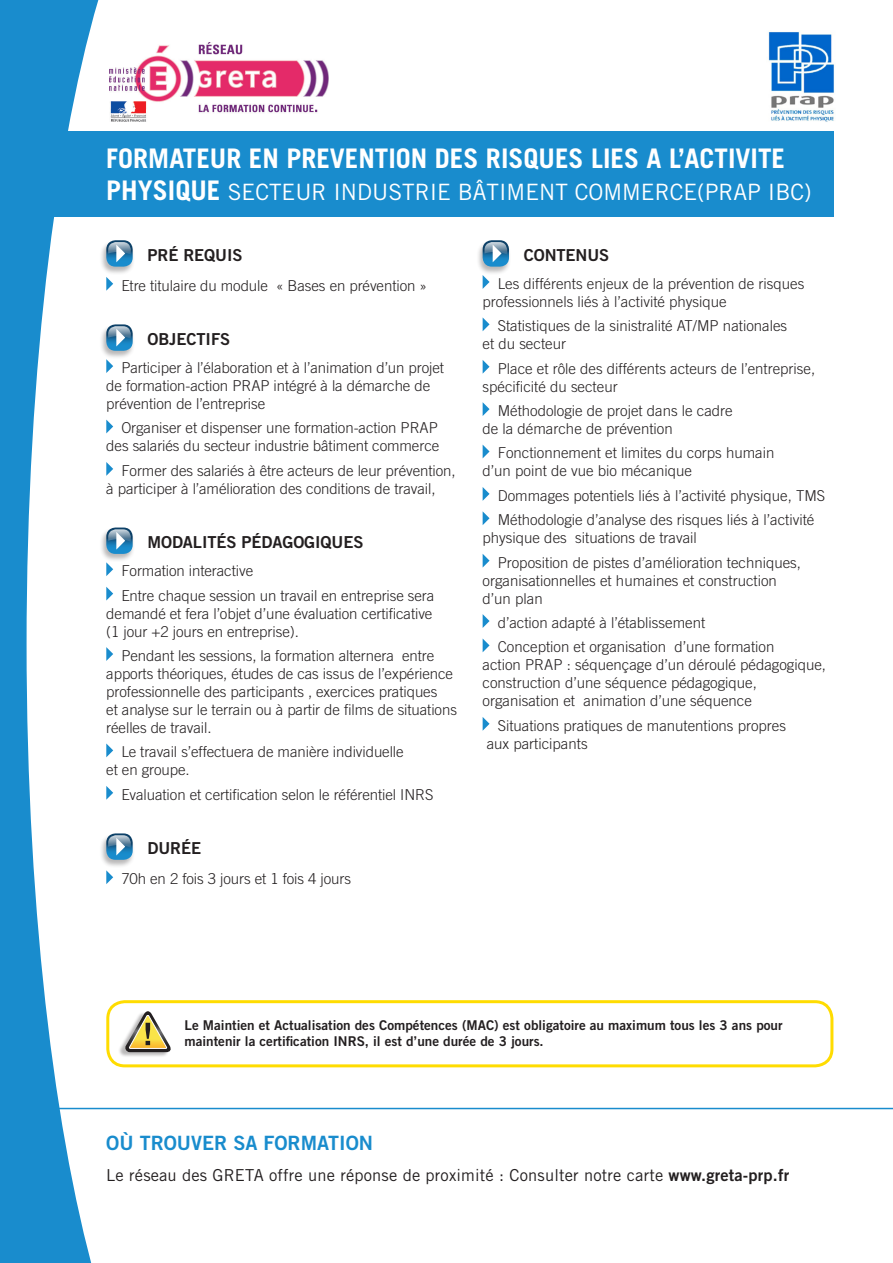
<style>
.page{position:relative;width:893px;height:1263px;background:#fff}
.page>*{position:absolute;margin:0;border:0;box-sizing:border-box;transform-origin:0 0}
.t1{font:700 27px "Trade Gothic";color:#fff}
.t2{font:22.5px "Trade Gothic";color:#fff}
.t3{font:19.65px "Trade Gothic Bold Two";color:#198ccd}
.t4{font:16.5px "Trade Gothic";letter-spacing:.01em;color:#231f20}
.SST{font:16.5px "Trade Gothic Bold Two";letter-spacing:-.005em;color:#231f20}
.TXT{font:300 15px/18px "Trade Gothic";letter-spacing:-.005em;color:#231f20}
.t5{font:13.5px/16.2px "Trade Gothic Bold Two";color:#231f20}
.s1{font-weight:700;font-size:27px}
.s2{font-family:"Trade Gothic Bold Two"}
</style>
<div class="page">
<svg style="left:0;top:0;width:107px;height:1263px"></svg>
<img style="left:768px;top:32px;width:66px;height:90px">
<hr style="left:0;top:1108px;width:893px;height:1px;background:#198ccd">
<div style="left:102px;top:34px;width:232px;height:95px;background:#fff"></div>
<img style="left:110px;top:43px;width:218px;height:79px">
<div style="left:0;top:132px;width:833px;height:85px;background:#198ccd"></div>
<div style="left:99px;top:240px;width:36px;height:35px;background:#231f20;opacity:.32"></div>
<svg style="left:106px;top:240px;width:27px;height:27px"></svg>
<svg style="left:106px;top:277px;width:7px;height:14px"></svg>
<div style="left:99px;top:324px;width:36px;height:36px;background:#231f20;opacity:.32"></div>
<svg style="left:106px;top:324px;width:27px;height:27px"></svg>
<svg style="left:106px;top:359px;width:7px;height:14px"></svg>
<svg style="left:106px;top:420px;width:7px;height:13px"></svg>
<svg style="left:106px;top:462px;width:7px;height:14px"></svg>
<div style="left:99px;top:527px;width:36px;height:36px;background:#231f20;opacity:.32"></div>
<svg style="left:106px;top:527px;width:27px;height:27px"></svg>
<svg style="left:106px;top:562px;width:7px;height:14px"></svg>
<svg style="left:106px;top:587px;width:7px;height:13px"></svg>
<svg style="left:106px;top:647px;width:7px;height:14px"></svg>
<svg style="left:106px;top:743px;width:7px;height:14px"></svg>
<svg style="left:106px;top:786px;width:7px;height:14px"></svg>
<div style="left:99px;top:833px;width:36px;height:36px;background:#231f20;opacity:.32"></div>
<svg style="left:106px;top:833px;width:27px;height:27px"></svg>
<svg style="left:106px;top:870px;width:7px;height:14px"></svg>
<div style="left:476px;top:240px;width:35px;height:35px;background:#231f20;opacity:.32"></div>
<svg style="left:483px;top:240px;width:26px;height:27px"></svg>
<svg style="left:483px;top:275px;width:7px;height:14px"></svg>
<svg style="left:483px;top:318px;width:7px;height:13px"></svg>
<svg style="left:483px;top:360px;width:7px;height:13px"></svg>
<svg style="left:483px;top:402px;width:7px;height:14px"></svg>
<svg style="left:483px;top:445px;width:7px;height:13px"></svg>
<svg style="left:483px;top:487px;width:7px;height:14px"></svg>
<svg style="left:483px;top:512px;width:7px;height:13px"></svg>
<svg style="left:483px;top:554px;width:7px;height:13px"></svg>
<svg style="left:483px;top:614px;width:7px;height:14px"></svg>
<svg style="left:483px;top:639px;width:7px;height:13px"></svg>
<svg style="left:483px;top:717px;width:7px;height:14px"></svg>
<div style="left:106px;top:1000px;width:727px;height:67px;border:3px solid #ffdc01;border-radius:17px"></div>
<div style="left:118px;top:1012px;width:51px;height:46px;background:#231f20;opacity:.31"></div>
<svg style="left:124px;top:1011px;width:47px;height:41px"></svg>
<p class="t1" style="left:106px;top:142px;width:680px">FORMATEUR EN PREVENTION DES RISQUES LIES A L’ACTIVITE</p>
<p class="t2" style="left:106px;top:179px;width:707px"><span class="s1">PHYSIQUE</span> SECTEUR INDUSTRIE BÂTIMENT COMMERCE(PRAP IBC)</p>
<p class="SST" style="left:147px;top:244px;width:97px">PRÉ REQUIS</p>
<p class="TXT" style="left:121px;top:276px;width:307px">Etre titulaire du module « Bases en prévention »</p>
<p class="SST" style="left:147px;top:329px;width:84px">OBJECTIFS</p>
<p class="TXT" style="left:106px;top:358px;width:339px;text-indent:15px">Participer à l’élaboration et à l’animation d’un projet de formation-action PRAP intégré à la démarche de prévention de l’entreprise</p>
<p class="TXT" style="left:106px;top:419px;width:334px;text-align:right">Organiser et dispenser une formation-action PRAP des salariés du secteur industrie bâtiment commerce</p>
<p class="TXT" style="left:106px;top:461px;width:351px;text-indent:15px">Former des salariés à être acteurs de leur prévention, à participer à l’amélioration des conditions de travail,</p>
<p class="SST" style="left:147px;top:532px;width:217px">MODALITÉS PÉDAGOGIQUES</p>
<p class="TXT" style="left:121px;top:562px;width:133px">Formation interactive</p>
<p class="TXT" style="left:106px;top:586px;width:330px;text-indent:15px">Entre chaque session un travail en entreprise sera demandé et fera l’objet d’une évaluation certificative (1 jour +2 jours en entreprise).</p>
<p class="TXT" style="left:106px;top:646px;width:352px;text-indent:15px">Pendant les sessions, la formation alternera entre apports théoriques, études de cas issus de l’expérience professionnelle des participants , exercices pratiques<br>et analyse sur le terrain ou à partir de films de situations réelles de travail.</p>
<p class="TXT" style="left:106px;top:743px;width:299px;text-indent:15px">Le travail s’effectuera de manière individuelle et en groupe.</p>
<p class="TXT" style="left:121px;top:785px;width:314px">Evaluation et certification selon le référentiel INRS</p>
<p class="SST" style="left:147px;top:838px;width:55px">DURÉE</p>
<p class="TXT" style="left:121px;top:870px;width:231px">70h en 2 fois 3 jours et 1 fois 4 jours</p>
<p class="SST" style="left:524px;top:244px;width:87px">CONTENUS</p>
<p class="TXT" style="left:483px;top:274px;width:323px;text-indent:15px">Les différents enjeux de la prévention de risques professionnels liés à l’activité physique</p>
<p class="TXT" style="left:483px;top:317px;width:306px;text-indent:15px">Statistiques de la sinistralité AT/MP nationales et du secteur</p>
<p class="TXT" style="left:483px;top:359px;width:334px;text-indent:15px">Place et rôle des différents acteurs de l’entreprise, spécificité du secteur</p>
<p class="TXT" style="left:483px;top:401px;width:252px;text-indent:15px">Méthodologie de projet dans le cadre de la démarche de prévention</p>
<p class="TXT" style="left:483px;top:444px;width:293px;text-indent:15px">Fonctionnement et limites du corps humain d’un point de vue bio mécanique</p>
<p class="TXT" style="left:498px;top:486px;width:329px">Dommages potentiels liés à l’activité physique, TMS</p>
<p class="TXT" style="left:483px;top:511px;width:333px;text-indent:15px">Méthodologie d’analyse des risques liés à l’activité physique des situations de travail</p>
<p class="TXT" style="left:483px;top:553px;width:320px;text-indent:15px">Proposition de pistes d’amélioration techniques, organisationnelles et humaines et construction d’un plan</p>
<p class="TXT" style="left:498px;top:613px;width:209px">d’action adapté à l’établissement</p>
<p class="TXT" style="left:483px;top:638px;width:345px;text-indent:15px">Conception et organisation d’une formation<br>action PRAP : séquençage d’un déroulé pédagogique, construction d’une séquence pédagogique, organisation et animation d’une séquence</p>
<p class="TXT" style="left:487px;top:716px;width:301px;text-indent:11px">Situations pratiques de manutentions propres aux participants</p>
<p class="t5" style="left:185px;top:1017px;width:599px">Le Maintien et Actualisation des Compétences (MAC) est obligatoire au maximum tous les 3 ans pour maintenir la certification INRS, il est d’une durée de 3 jours.</p>
<p class="t3" style="left:106px;top:1131px;width:268px">OÙ TROUVER SA FORMATION</p>
<p class="t4" style="left:106px;top:1165px;width:684px">Le réseau des GRETA offre une réponse de proximité : Consulter notre carte <span class="s2">www.greta-prp.fr</span></p>
</div>
